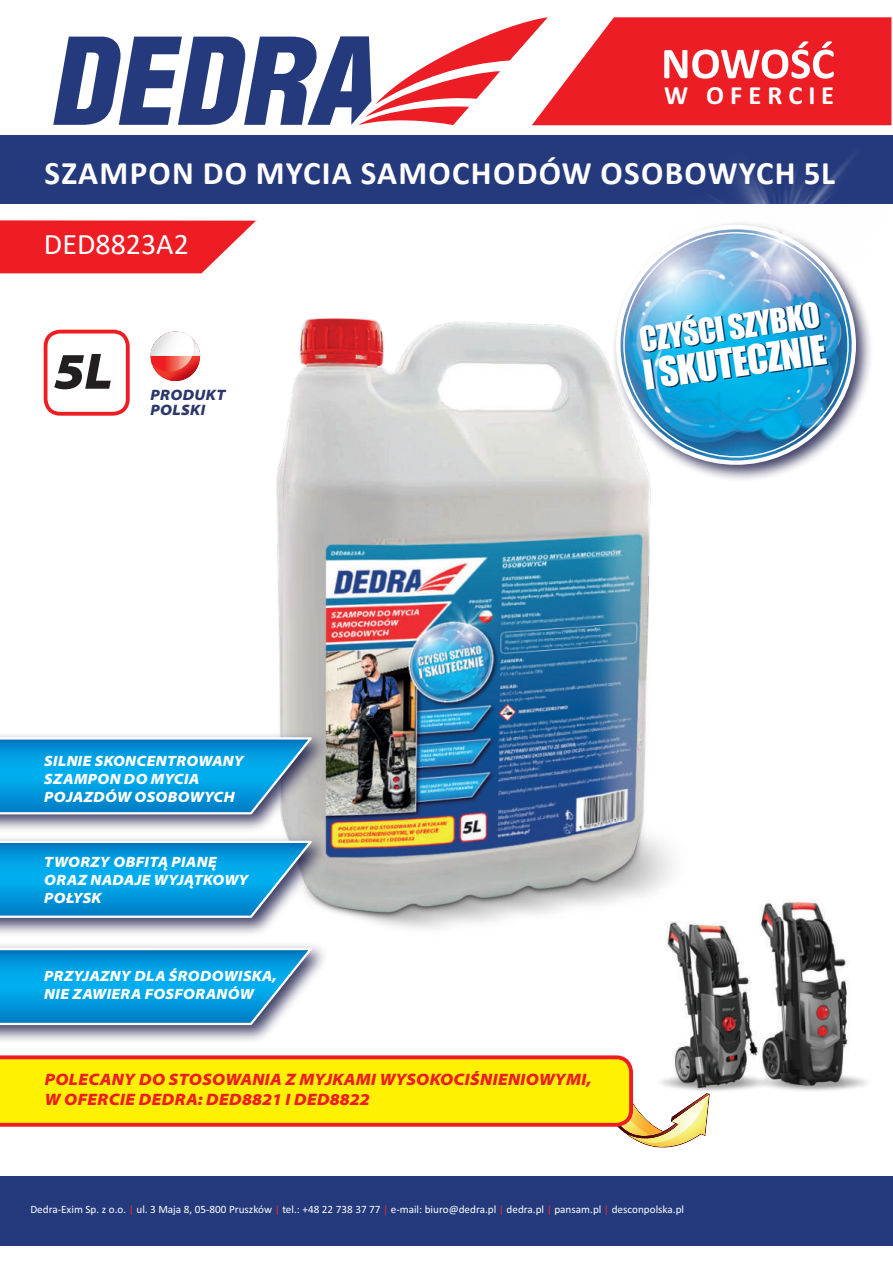
<style>
.page{position:relative;width:893px;height:1263px;background:#fff}
.page>*{position:absolute;margin:0;border:0;box-sizing:border-box;transform-origin:0 0}
.t1{font:italic 900 semi-expanded 51.6px "Myriad Pro";color:#231f20}
.t2{font:37.5px "Impact";color:#fff}
.t3{font:700 33px "Calibri";letter-spacing:.04em;color:#fff}
.t4{font:31.65px "Impact";color:#fff}
.t5{font:30px "Calibri";color:#fff}
.t6{font:700 26.25px "Calibri";letter-spacing:.225em;color:#fff}
.t7{font:italic 900 semi-expanded 16.65px/20px "Myriad Pro";letter-spacing:.02em;color:#ee1d23}
.t8{font:italic 900 semi-expanded 15.15px/15px "Myriad Pro";letter-spacing:.02em;color:#2c376c}
.t9{font:italic 900 semi-expanded 15px/18px "Myriad Pro";letter-spacing:.02em;color:#fff}
.t10{font:11.25px "Calibri";color:#fff}
.t11{font:11.25px "Calibri";color:#ea2b31}
.s1{color:#ea2b31}
</style>
<div class="page">
<div style="left:0;top:1176px;width:893px;height:70px;background:#253a7c"></div>
<div style="left:0;top:135px;width:893px;height:69px;background:#253a7c"></div>
<svg style="left:53px;top:17px;width:838px;height:108px"></svg>
<svg style="left:0;top:220px;width:257px;height:53px;background:#ef2d33"></svg>
<img style="left:113px;top:256px;width:563px;height:673px">
<div style="left:611px;top:219px;width:263px;height:263px;background:#000034;opacity:.75"></div>
<img style="left:620px;top:229px;width:232px;height:231px;border-radius:116px">
<img style="left:577px;top:47px;width:315px;height:393px">
<div style="left:0;top:731px;width:329px;height:102px;background:#000034;opacity:.75"></div>
<svg style="left:0;top:736px;width:315px;height:79px;background:#239fd8"></svg>
<div style="left:0;top:835px;width:329px;height:102px;background:#000034;opacity:.75"></div>
<svg style="left:0;top:840px;width:315px;height:79px;background:#24a1da"></svg>
<div style="left:0;top:942px;width:329px;height:102px;background:#000034;opacity:.75"></div>
<svg style="left:0;top:947px;width:315px;height:79px;background:#26a3dc"></svg>
<div style="left:46px;top:332px;width:82px;height:82px;background:#fff;border-radius:15px"></div>
<div style="left:44px;top:330px;width:86px;height:86px;border:4px solid #ee1d23;border-radius:15px"></div>
<svg style="left:618px;top:1093px;width:92px;height:55px"></svg>
<svg style="left:0;top:1055px;width:633px;height:72px;background:#fdd907"></svg>
<img style="left:666px;top:922px;width:92px;height:151px">
<img style="left:759px;top:900px;width:90px;height:173px">
<img style="left:772px;top:1073px;width:96px;height:18px">
<img style="left:660px;top:1073px;width:112px;height:18px">
<svg style="left:150px;top:331px;width:50px;height:50px"></svg>
<h3 class="t6" style="left:664px;top:80px;width:172px">W OFERCIE</h3>
<h3 class="t3" style="left:45px;top:154px;width:792px">SZAMPON DO MYCIA SAMOCHODÓW OSOBOWYCH 5L</h3>
<h3 class="t5" style="left:44px;top:227px;width:146px">DED8823A2</h3>
<h1 class="t1" style="left:54px;top:345px;width:61px">5L</h1>
<p class="t8" style="left:151px;top:388px;width:76px">PRODUKT<br>POLSKI</p>
<h3 class="t4" style="left:636px;top:316px;width:183px;rotate:-8deg">CZYŚCI SZYBKO</h3>
<h2 class="t2" style="left:639px;top:346px;width:186px;rotate:-8deg">I SKUTECZNIE</h2>
<p class="t9" style="left:44px;top:752px;width:201px">SILNIE SKONCENTROWANY<br>SZAMPON DO MYCIA<br>POJAZDÓW OSOBOWYCH</p>
<p class="t9" style="left:44px;top:854px;width:206px">TWORZY OBFITĄ PIANĘ<br>ORAZ NADAJE WYJĄTKOWY<br>POŁYSK</p>
<p class="t9" style="left:44px;top:968px;width:234px">PRZYJAZNY DLA ŚRODOWISKA,<br>NIE ZAWIERA FOSFORANÓW</p>
<p class="t7" style="left:45px;top:1070px;width:548px">POLECANY DO STOSOWANIA Z MYJKAMI WYSOKOCIŚNIENIOWYMI,<br>W OFERCIE DEDRA: DED8821 I DED8822</p>
<p class="t10" style="left:30px;top:1205px;width:655px">Dedra-Exim Sp. z o.o. <span class="s1">|</span> ul. 3 Maja 8, 05-800 Pruszków tel.: +48 22 738 37 77 e-mail: biuro@dedra.pl <span class="s1">|</span> dedra.pl pansam.pl desconpolska.pl</p>
<p class="t11" style="left:275px;top:1205px;width:7px">|</p>
<p class="t11" style="left:383px;top:1205px;width:7px">|</p>
<p class="t11" style="left:547px;top:1205px;width:7px">|</p>
<p class="t11" style="left:604px;top:1205px;width:7px">|</p>
</div>
